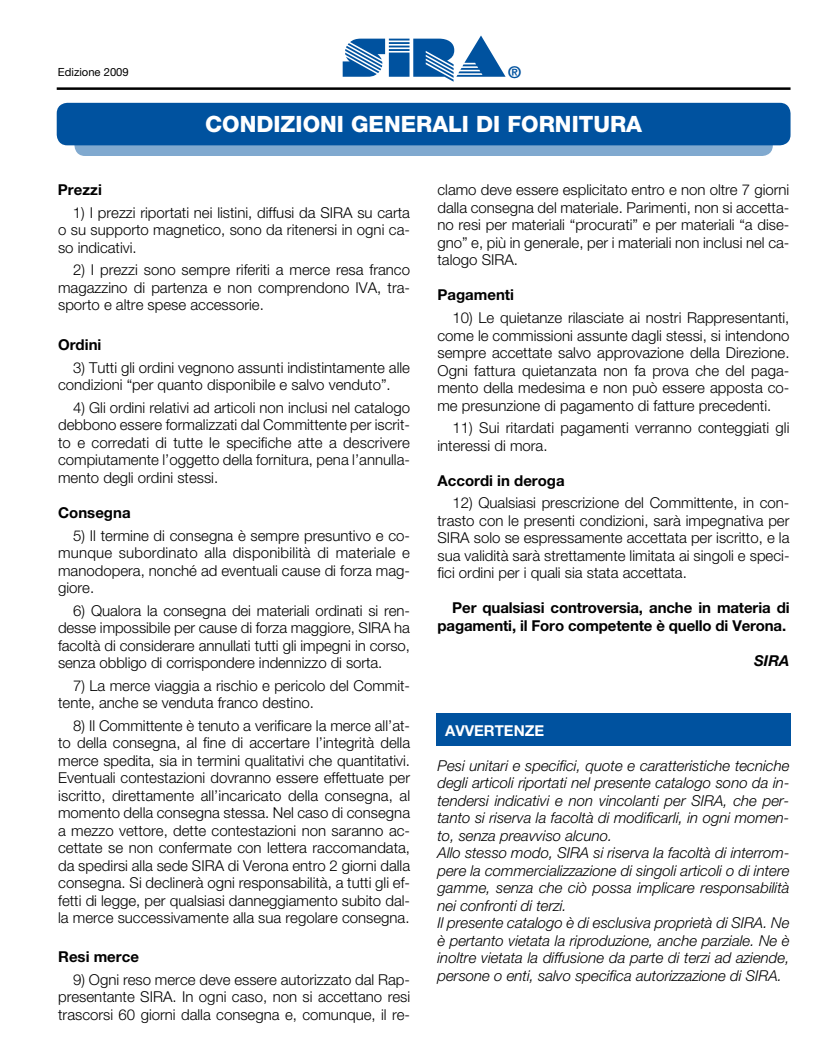
<style>
.page{position:relative;width:826px;height:1053px;background:#fff}
.page>*{position:absolute;margin:0;border:0;box-sizing:border-box;transform-origin:0 0}
.t1{font:56.88px "Cg Sinaloa";color:#00529f;scale:1.1 1}
.t2{font:800 22.5px "Helvetica Neue";color:#fff}
.t3{font:700 16.25px "Helvetica Neue";color:#00529f}
.t4{font:300 15px/17.5px "Helvetica Neue";color:#000;text-align:justify}
.t5{font:italic 300 15px/17.5px "Helvetica Neue";color:#000}
.t6{font:700 15px/17.5px "Helvetica Neue";letter-spacing:-.01em;color:#000;text-align:right}
.t7{font:700 15px "Helvetica Neue";color:#fff}
.t8{font:italic 700 15px "Helvetica Neue";color:#000}
.t9{font:11.25px "Helvetica Neue";color:#000}
</style>
<div class="page">
<hr style="left:57px;top:87px;width:733px;height:3px;background:#000">
<div style="left:74px;top:113px;width:698px;height:43px;background:#80a9cf;border-radius:11px"></div>
<div style="left:57px;top:103px;width:733px;height:42px;background:#00529f;border-radius:11px"></div>
<div style="left:436px;top:713px;width:354px;height:32px;background:#00529f"></div>
<p class="t9" style="left:58px;top:65px;width:72px">Edizione 2009</p>
<h1 class="t1" style="left:341px;top:23px;width:152px">SIRA</h1>
<p class="t3" style="left:508px;top:62px;width:14px">®</p>
<h2 class="t2" style="left:205px;top:111px;width:438px">CONDIZIONI GENERALI DI FORNITURA</h2>
<p class="t6" style="left:58px;top:181px;width:45px">Prezzi</p>
<p class="t4" style="left:58px;top:203px;width:353px;text-indent:15px">1) I prezzi riportati nei listini, diffusi da SIRA su carta o su supporto magnetico, sono da ritenersi in ogni ca&shy;so indicativi.</p>
<p class="t4" style="left:58px;top:261px;width:353px;text-indent:15px">2) I prezzi sono sempre riferiti a merce resa franco magazzino di partenza e non comprendono IVA, tra&shy;sporto e altre spese accessorie.</p>
<p class="t6" style="left:58px;top:336px;width:45px">Ordini</p>
<p class="t4" style="left:58px;top:358px;width:353px;text-indent:15px">3) Tutti gli ordini vegnono assunti indistintamente alle condizioni “per quanto disponibile e salvo venduto”.</p>
<p class="t4" style="left:58px;top:398px;width:353px;text-indent:15px">4) Gli ordini relativi ad articoli non inclusi nel catalogo debbono essere formalizzati dal Committente per iscrit&shy;to e corredati di tutte le specifiche atte a descrivere compiutamente l’oggetto della fornitura, pena l’annulla&shy;mento degli ordini stessi.</p>
<p class="t6" style="left:58px;top:503px;width:74px">Consegna</p>
<p class="t4" style="left:58px;top:526px;width:353px;text-indent:15px">5) Il termine di consegna è sempre presuntivo e co&shy;munque subordinato alla disponibilità di materiale e manodopera, nonché ad eventuali cause di forza mag&shy;giore.</p>
<p class="t4" style="left:58px;top:601px;width:353px;text-indent:15px">6) Qualora la consegna dei materiali ordinati si ren&shy;desse impossibile per cause di forza maggiore, SIRA ha facoltà di considerare annullati tutti gli impegni in corso, senza obbligo di corrispondere indennizzo di sorta.</p>
<p class="t4" style="left:58px;top:676px;width:353px;text-indent:15px">7) La merce viaggia a rischio e pericolo del Commit&shy;tente, anche se venduta franco destino.</p>
<p class="t4" style="left:58px;top:716px;width:353px;text-indent:15px">8) Il Committente è tenuto a verificare la merce all’at&shy;to della consegna, al fine di accertare l’integrità della merce spedita, sia in termini qualitativi che quantitativi.<br>Eventuali contestazioni dovranno essere effettuate per iscritto, direttamente all’incaricato della consegna, al momento della consegna stessa. Nel caso di consegna a mezzo vettore, dette contestazioni non saranno ac&shy;cettate se non confermate con lettera raccomandata, da spedirsi alla sede SIRA di Verona entro 2 giorni dalla consegna. Si declinerà ogni responsabilità, a tutti gli ef&shy;fetti di legge, per qualsiasi danneggiamento subito dal&shy;la merce successivamente alla sua regolare consegna.</p>
<p class="t6" style="left:58px;top:947px;width:82px">Resi merce</p>
<p class="t4" style="left:58px;top:970px;width:353px;text-indent:15px">9) Ogni reso merce deve essere autorizzato dal Rap&shy;presentante SIRA. In ogni caso, non si accettano resi trascorsi 60 giorni dalla consegna e, comunque, il re-</p>
<p class="t4" style="left:437px;top:181px;width:353px">clamo deve essere esplicitato entro e non oltre 7 giorni dalla consegna del materiale. Parimenti, non si accetta&shy;no resi per materiali “procurati” e per materiali “a dise&shy;gno” e, più in generale, per i materiali non inclusi nel ca&shy;talogo SIRA.</p>
<p class="t6" style="left:437px;top:286px;width:78px">Pagamenti</p>
<p class="t4" style="left:437px;top:308px;width:353px;text-indent:15px">10) Le quietanze rilasciate ai nostri Rappresentanti, come le commissioni assunte dagli stessi, si intendono sempre accettate salvo approvazione della Direzione.<br>Ogni fattura quietanzata non fa prova che del paga&shy;mento della medesima e non può essere apposta co&shy;me presunzione di pagamento di fatture precedenti.</p>
<p class="t4" style="left:437px;top:418px;width:353px;text-indent:15px">11) Sui ritardati pagamenti verranno conteggiati gli interessi di mora.</p>
<p class="t6" style="left:437px;top:471px;width:129px">Accordi in deroga</p>
<p class="t4" style="left:437px;top:493px;width:353px;text-indent:15px">12) Qualsiasi prescrizione del Committente, in con&shy;trasto con le presenti condizioni, sarà impegnativa per SIRA solo se espressamente accettata per iscritto, e la sua validità sarà strettamente limitata ai singoli e speci&shy;fici ordini per i quali sia stata accettata.</p>
<p class="t6" style="left:437px;top:598px;width:353px">Per qualsiasi controversia, anche in materia di pagamenti, il Foro competente è quello di Verona.</p>
<p class="t8" style="left:754px;top:651px;width:37px">SIRA</p>
<p class="t7" style="left:445px;top:721px;width:101px">AVVERTENZE</p>
<p class="t5" style="left:437px;top:756px;width:353px">Pesi unitari e specifici, quote e caratteristiche tecniche degli articoli riportati nel presente catalogo sono da in&shy;tendersi indicativi e non vincolanti per SIRA, che per&shy;tanto si riserva la facoltà di modificarli, in ogni momen&shy;to, senza preavviso alcuno.<br>Allo stesso modo, SIRA si riserva la facoltà di interrom&shy;pere la commercializzazione di singoli articoli o di intere gamme, senza che ciò possa implicare responsabilità nei confronti di terzi.<br>Il presente catalogo è di esclusiva proprietà di SIRA. Ne è pertanto vietata la riproduzione, anche parziale. Ne è inoltre vietata la diffusione da parte di terzi ad aziende, persone o enti, salvo specifica autorizzazione di SIRA.</p>
</div>
